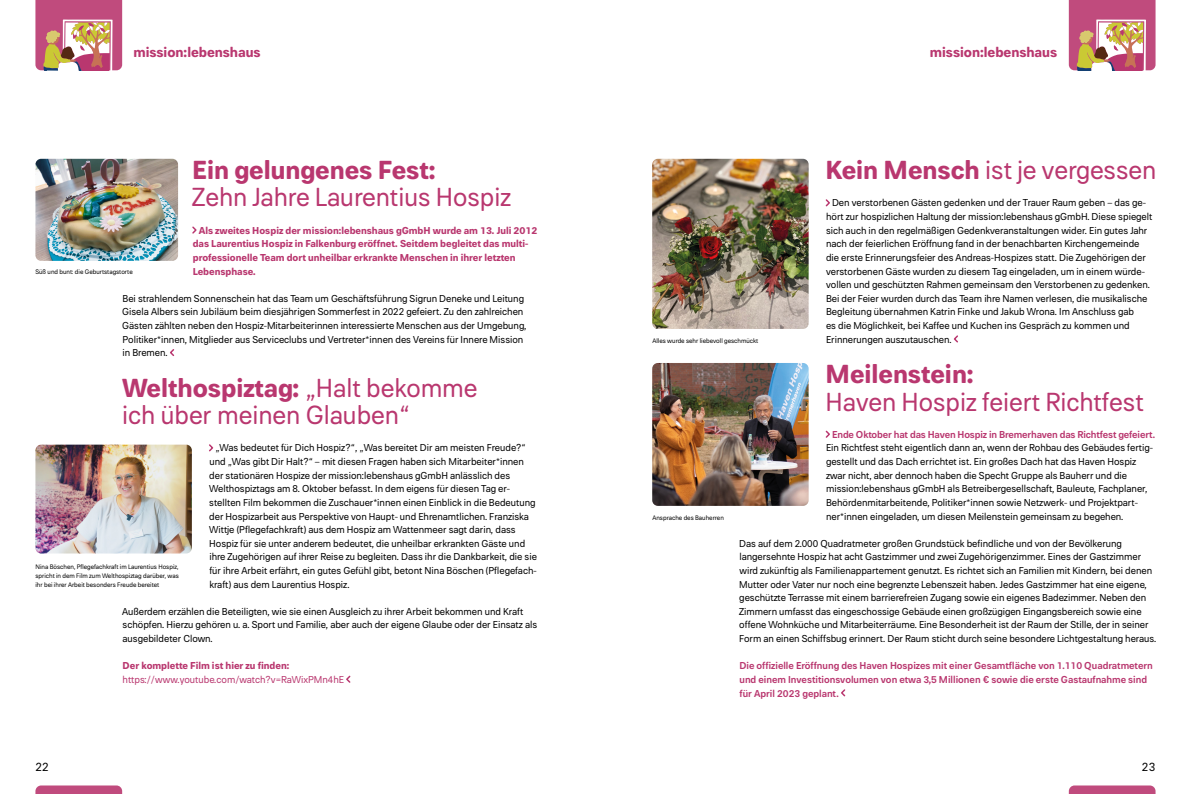
<style>
.page{position:relative;width:1191px;height:794px;background:#fff}
.page>*{position:absolute;margin:0;border:0;box-sizing:border-box;transform-origin:0 0}
.t1{font:26px/27.2px "Paul Grotesk Soft";color:#b9376f}
.t2{font:700 26px "Paul Grotesk Soft";color:#b9376f}
.t3{font:700 14px "Paul Grotesk Soft";color:#b9376f}
.t4{font:12px "Paul Grotesk Soft";color:#000}
.t5{font:10px/13.6px "Paul Grotesk Soft";color:#000}
.t6{font:600 10px/13.6px "Paul Grotesk Soft";color:#b9376f}
.t7{font:700 10px/13.6px "Paul Grotesk Soft";color:#b9376f}
.t8{font:10px "Paul Grotesk Soft";color:#b9376f}
.t9{font:6.5px/9.1px "Paul Grotesk Soft";color:#000;text-align:justify}
.s1{font-weight:700}
</style>
<div class="page">
<svg style="left:35px;top:0;width:87px;height:71px;background:#c87c85"></svg>
<svg style="left:35px;top:785px;width:87px;height:9px"></svg>
<svg style="left:192px;top:226px;width:5px;height:8px"></svg>
<svg style="left:170px;top:349px;width:5px;height:7px"></svg>
<svg style="left:209px;top:444px;width:5px;height:8px"></svg>
<svg style="left:346px;top:675px;width:5px;height:8px"></svg>
<img style="left:35px;top:159px;width:143px;height:102px">
<img style="left:35px;top:444px;width:157px;height:109px">
<svg style="left:1068px;top:0;width:87px;height:70px;background:#c97c85"></svg>
<svg style="left:1068px;top:785px;width:87px;height:9px"></svg>
<img style="left:652px;top:159px;width:156px;height:170px">
<img style="left:652px;top:363px;width:156px;height:143px">
<svg style="left:825px;top:199px;width:5px;height:8px"></svg>
<svg style="left:953px;top:335px;width:5px;height:8px"></svg>
<svg style="left:825px;top:430px;width:5px;height:8px"></svg>
<svg style="left:841px;top:689px;width:5px;height:8px"></svg>
<h2 class="t3" style="left:133px;top:44px;width:129px">mission:lebenshaus</h2>
<h1 class="t2" style="left:192px;top:155px;width:245px">Ein gelungenes Fest:</h1>
<h1 class="t1" style="left:192px;top:184px;width:320px">Zehn Jahre Laurentius Hospiz</h1>
<p class="t7" style="left:193px;top:223px;width:346px;text-indent:6px">Als zweites Hospiz der mission:lebenshaus gGmbH wurde am 13. Juli 2012 das Laurentius Hospiz in Falkenburg eröffnet. Seitdem begleitet das multi&shy;professionelle Team dort unheilbar erkrankte Menschen in ihrer letzten Lebensphase.</p>
<p class="t5" style="left:122px;top:291px;width:406px">Bei strahlendem Sonnenschein hat das Team um Geschäftsführung Sigrun Deneke und Leitung Gisela Albers sein Jubiläum beim diesjährigen Sommerfest in 2022 gefeiert. Zu den zahlreichen Gästen zählten neben den Hospiz-Mitarbeiterinnen interessierte Menschen aus der Umgebung, Politiker*innen, Mitglieder aus Serviceclubs und Vertreter*innen des Vereins für Innere Mission in Bremen.</p>
<p class="t9" style="left:35px;top:268px;width:99px">Süß und bunt: die Geburtstagstorte</p>
<h1 class="t1" style="left:122px;top:374px;width:357px"><span class="s1">Welthospiztag:</span> „Halt bekomme ich über meinen Glauben“</h1>
<p class="t5" style="left:209px;top:441px;width:329px;text-indent:6px">„Was bedeutet für Dich Hospiz?“, „Was bereitet Dir am meisten Freude?“ und „Was gibt Dir Halt?“ – mit diesen Fragen haben sich Mitarbeiter*innen der stationären Hospize der mission:lebenshaus gGmbH anlässlich des Welthospiztags am 8. Oktober befasst. In dem eigens für diesen Tag er&shy;stellten Film bekommen die Zuschauer*innen einen Einblick in die Bedeutung der Hospizarbeit aus Perspektive von Haupt- und Ehrenamtlichen. Franziska Wittje (Pflegefachkraft) aus dem Hospiz am Wattenmeer sagt darin, dass Hospiz für sie unter anderem bedeutet, die unheilbar erkrankten Gäste und ihre Zugehörigen auf ihrer Reise zu begleiten. Dass ihr die Dankbarkeit, die sie für ihre Arbeit erfährt, ein gutes Gefühl gibt, betont Nina Böschen (Pflegefach&shy;kraft) aus dem Laurentius Hospiz.</p>
<p class="t5" style="left:122px;top:604px;width:417px">Außerdem erzählen die Beteiligten, wie sie einen Ausgleich zu ihrer Arbeit bekommen und Kraft schöpfen. Hierzu gehören u. a. Sport und Familie, aber auch der eigene Glaube oder der Einsatz als ausgebildeter Clown.</p>
<p class="t7" style="left:123px;top:659px;width:168px">Der komplette Film ist hier zu finden:</p>
<p class="t8" style="left:123px;top:673px;width:223px">https://www.youtube.com/watch?v=RaWixPMn4hE</p>
<p class="t9" style="left:35px;top:562px;width:145px">Nina Böschen, Pflegefachkraft im Laurentius Hospiz, spricht in dem Film zum Welthospiztag darüber, was ihr bei ihrer Arbeit besonders Freude bereitet</p>
<p class="t4" style="left:35px;top:760px;width:15px">22</p>
<h2 class="t3" style="left:930px;top:44px;width:129px">mission:lebenshaus</h2>
<p class="t9" style="left:652px;top:336px;width:107px">Alles wurde sehr liebevoll geschmückt</p>
<h1 class="t1" style="left:825px;top:157px;width:332px"><span class="s1">Kein Mensch</span> ist je vergessen</h1>
<p class="t5" style="left:826px;top:196px;width:328px;text-indent:6px">Den verstorbenen Gästen gedenken und der Trauer Raum geben – das ge&shy;hört zur hospizlichen Haltung der mission:lebenshaus gGmbH. Diese spiegelt sich auch in den regelmäßigen Gedenkveranstaltungen wider. Ein gutes Jahr nach der feierlichen Eröffnung fand in der benachbarten Kirchengemeinde die erste Erinnerungsfeier des Andreas-Hospizes statt. Die Zugehörigen der verstorbenen Gäste wurden zu diesem Tag eingeladen, um in einem würde&shy;vollen und geschützten Rahmen gemeinsam den Verstorbenen zu gedenken.<br>Bei der Feier wurden durch das Team ihre Namen verlesen, die musikalische Begleitung übernahmen Katrin Finke und Jakub Wrona. Im Anschluss gab<br>es die Möglichkeit, bei Kaffee und Kuchen ins Gespräch zu kommen und Erinnerungen auszutauschen.</p>
<h1 class="t2" style="left:825px;top:359px;width:150px">Meilenstein:</h1>
<h1 class="t1" style="left:825px;top:388px;width:319px">Haven Hospiz feiert Richtfest</h1>
<p class="t9" style="left:652px;top:513px;width:73px">Ansprache des Bauherren</p>
<p class="t6" style="left:832px;top:427px;width:325px">Ende Oktober hat das Haven Hospiz in Bremerhaven das Richtfest gefeiert.</p>
<p class="t5" style="left:826px;top:441px;width:328px">Ein Richtfest steht eigentlich dann an, wenn der Rohbau des Gebäudes fertig&shy;gestellt und das Dach errichtet ist. Ein großes Dach hat das Haven Hospiz zwar nicht, aber dennoch haben die Specht Gruppe als Bauherr und die mission:lebenshaus gGmbH als Betreibergesellschaft, Bauleute, Fachplaner, Behördenmitarbeitende, Politiker*innen sowie Netzwerk- und Projektpart&shy;ner*innen eingeladen, um diesen Meilenstein gemeinsam zu begehen.</p>
<p class="t5" style="left:739px;top:536px;width:419px">Das auf dem 2.000 Quadratmeter großen Grundstück befindliche und von der Bevölkerung langersehnte Hospiz hat acht Gastzimmer und zwei Zugehörigenzimmer. Eines der Gastzimmer wird zukünftig als Familienappartement genutzt. Es richtet sich an Familien mit Kindern, bei denen Mutter oder Vater nur noch eine begrenzte Lebenszeit haben. Jedes Gastzimmer hat eine eigene, geschützte Terrasse mit einem barrierefreien Zugang sowie ein eigenes Badezimmer. Neben den Zimmern umfasst das eingeschossige Gebäude einen großzügigen Eingangsbereich sowie eine offene Wohnküche und Mitarbeiterräume. Eine Besonderheit ist der Raum der Stille, der in seiner Form an einen Schiffsbug erinnert. Der Raum sticht durch seine besondere Lichtgestaltung heraus.</p>
<p class="t6" style="left:739px;top:659px;width:415px">Die offizielle Eröffnung des Haven Hospizes mit einer Gesamtfläche von 1.110 Quadratmetern und einem Investitionsvolumen von etwa 3,5 Millionen € sowie die erste Gastaufnahme sind für April 2023 geplant.</p>
<p class="t4" style="left:1142px;top:760px;width:15px">23</p>
</div>
